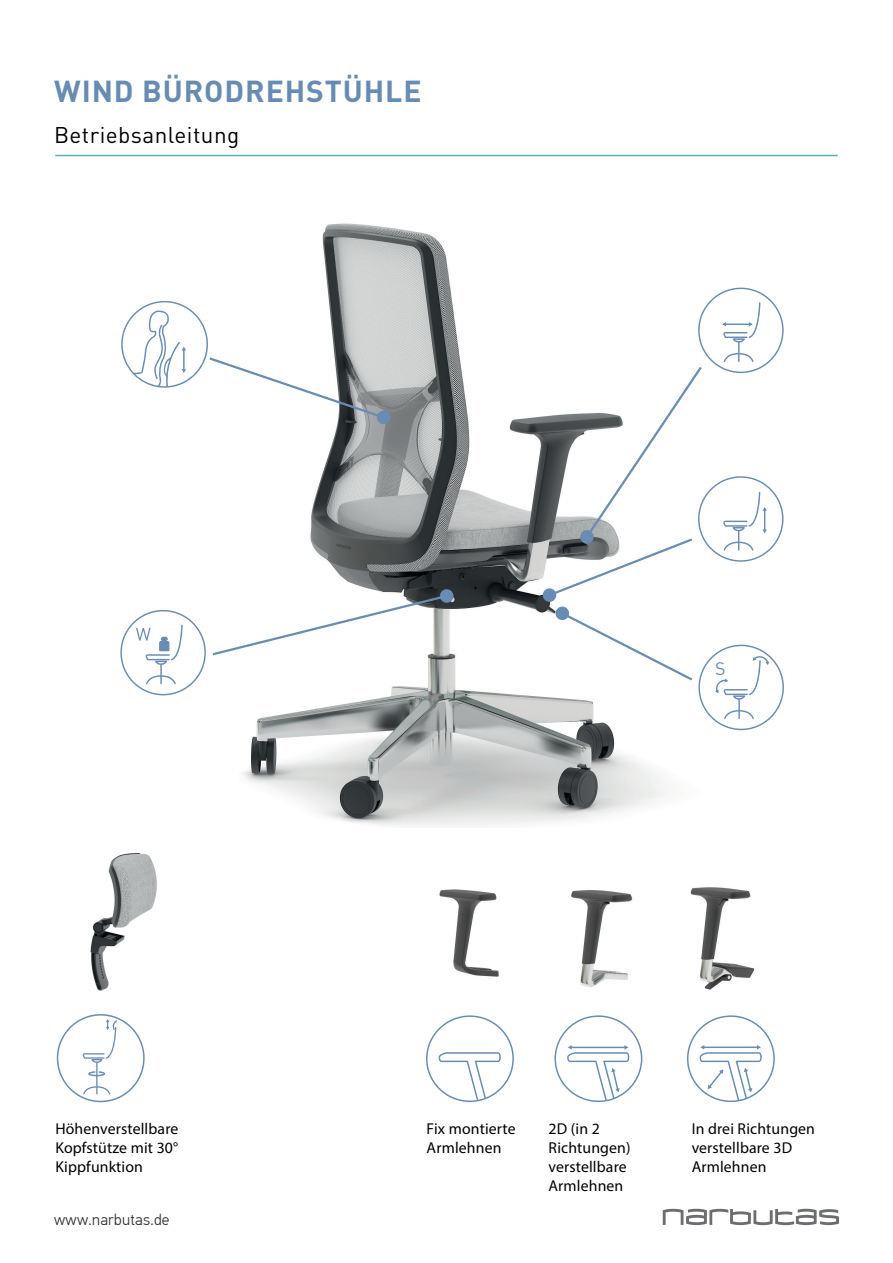
<style>
.page{position:relative;width:893px;height:1263px;background:#fff}
.page>*{position:absolute;margin:0;border:0;box-sizing:border-box;transform-origin:0 0}
.t1{font:700 30px "DIN Pro";letter-spacing:.03em;color:#678cb3}
.t2{font:22.5px "DIN Pro";letter-spacing:.02em;color:#000001}
.t3{font:17.85px "DIN";color:#688cb3}
.t4{font:15.75px/18.9px "Myriad Pro";letter-spacing:.01em;color:#000001}
.t5{font:300 15.75px "Din Tekst Pro";letter-spacing:.02em;color:#312f30}
</style>
<div class="page">
<img style="left:571px;top:890px;width:62px;height:97px">
<img style="left:690px;top:887px;width:65px;height:103px">
<img style="left:439px;top:889px;width:60px;height:88px">
<hr style="left:55px;top:155px;width:783px;height:1px;background:#63abaf">
<img style="left:158px;top:223px;width:588px;height:603px">
<svg style="left:426px;top:1015px;width:88px;height:87px"></svg>
<img style="left:90px;top:853px;width:67px;height:138px">
<svg style="left:120px;top:588px;width:334px;height:107px"></svg>
<svg style="left:542px;top:288px;width:242px;height:442px"></svg>
<svg style="left:121px;top:301px;width:270px;height:124px"></svg>
<svg style="left:663px;top:1209px;width:176px;height:16px"></svg>
<svg style="left:57px;top:1014px;width:88px;height:88px"></svg>
<svg style="left:687px;top:1015px;width:88px;height:87px"></svg>
<svg style="left:554px;top:1015px;width:88px;height:87px"></svg>
<h1 class="t1" style="left:54px;top:71px;width:369px">WIND BÜRODREHSTÜHLE</h1>
<h2 class="t2" style="left:54px;top:119px;width:187px">Betriebsanleitung</h2>
<p class="t4" style="left:55px;top:1119px;width:124px;text-align:justify">Höhenverstellbare Kopfstütze mit 30° Kippfunktion</p>
<p class="t5" style="left:54px;top:1211px;width:117px">www.narbutas.de</p>
<p class="t3" style="left:715px;top:658px;width:12px">S</p>
<p class="t4" style="left:427px;top:1119px;width:91px">Fix montierte<br>Armlehnen</p>
<p class="t4" style="left:549px;top:1119px;width:84px">2D (in 2<br>Richtungen) verstellbare<br>Armlehnen</p>
<p class="t4" style="left:692px;top:1119px;width:125px">In drei Richtungen verstellbare 3D<br>Armlehnen</p>
</div>
